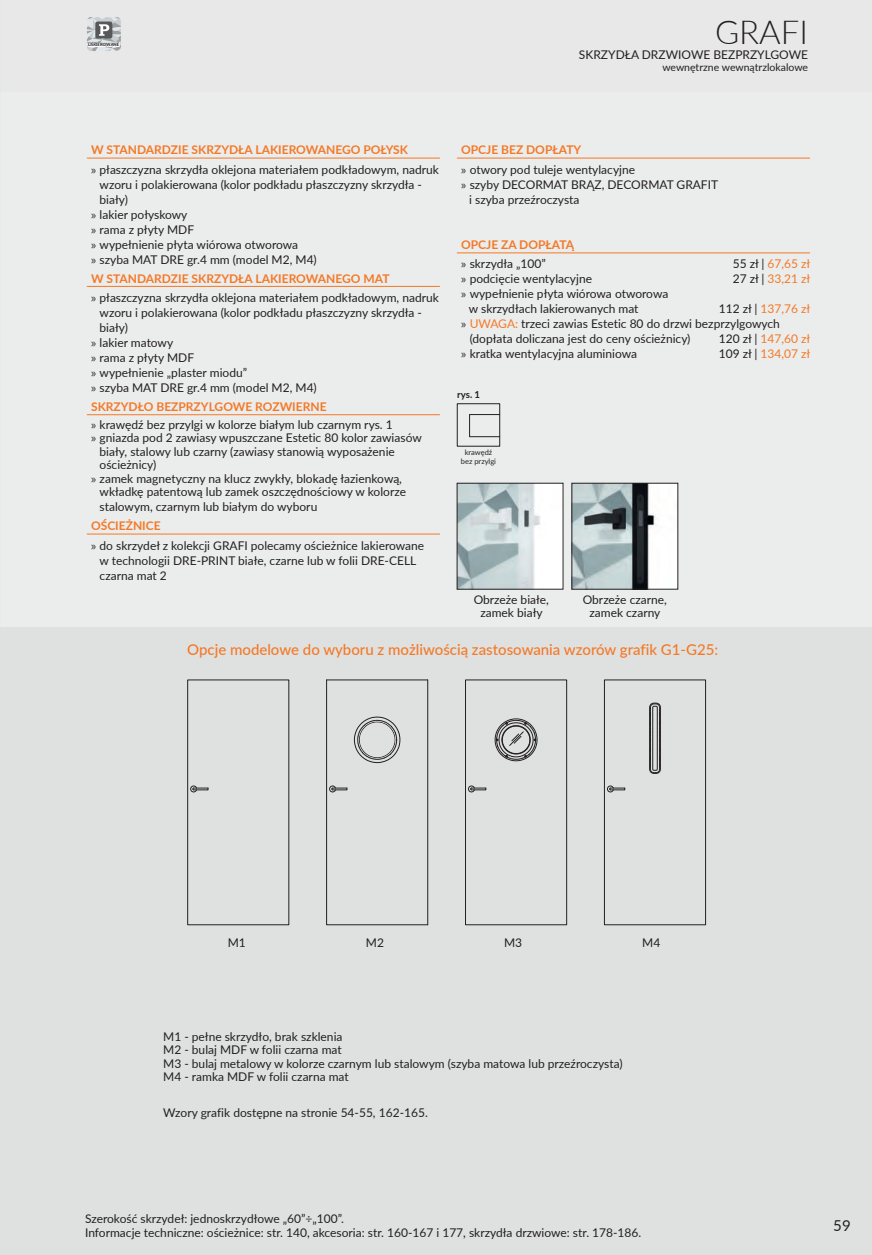
<style>
.page{position:relative;width:872px;height:1255px;background:#fff}
.page>*{position:absolute;margin:0;border:0;box-sizing:border-box;transform-origin:0 0}
.t1{font:300 33px "Lato";color:#231f20}
.t2{font:500 15px "Lato";color:#f47927}
.t3{font:15px "Lato";color:#231f20}
.t4{font:12px/13.5px "Lato";color:#231f20}
.t5{font:12px "Lato";color:#f47927}
.t6{font:700 12px/19.2px "Lato";color:#f47927}
.t7{font:10.5px "Lato";color:#231f20}
.t8{font:700 9.6px "Lato";color:#231f20}
.t9{font:7.5px/9px "Lato";color:#231f20;text-align:center}
.t10{font:800 4.2px "Lato";color:#231f20}
.s1{font-weight:700;color:#f47927}
.s2{font-family:"Myriad Pro"}
.s3{font-family:"Myriad Pro";font-weight:400;color:#231f20}
.s4{font-weight:400;color:#231f20}
.s5{color:#231f20}
.s6{color:#f47927}
</style>
<div class="page">
<div style="left:0;top:0;width:872px;height:1254px;background:#ebecec"></div>
<div style="left:0;top:0;width:872px;height:91px;background:#e8e8e8"></div>
<div style="left:0;top:627px;width:872px;height:496px;background:#dfe1e1"></div>
<div style="left:457px;top:403px;width:43px;height:43px;border:1px solid #231f20"></div>
<hr style="left:469px;top:414px;width:31px;height:1px;background:#231f20">
<hr style="left:469px;top:436px;width:31px;height:1px;background:#231f20">
<svg style="left:469px;top:414px;width:1px;height:22px"></svg>
<div style="left:0;top:1123px;width:872px;height:131px;background:#dfe1e1"></div>
<img style="left:459px;top:485px;width:102px;height:102px">
<img style="left:573px;top:485px;width:103px;height:102px">
<div style="left:571px;top:483px;width:107px;height:106px;border:1px solid #231f20"></div>
<hr style="left:87px;top:158px;width:353px;height:1px;background:#f47927">
<hr style="left:87px;top:286px;width:353px;height:1px;background:#f47927">
<hr style="left:87px;top:414px;width:353px;height:1px;background:#f47927">
<hr style="left:87px;top:533px;width:353px;height:1px;background:#f47927">
<hr style="left:457px;top:158px;width:353px;height:1px;background:#f47927">
<hr style="left:457px;top:252px;width:353px;height:1px;background:#f47927">
<div style="left:187px;top:679px;width:102px;height:246px;border:1px solid #231f20"></div>
<svg style="left:190px;top:785px;width:19px;height:7px"></svg>
<svg style="left:326px;top:679px;width:102px;height:246px"></svg>
<div style="left:465px;top:679px;width:102px;height:246px;border:1px solid #231f20"></div>
<svg style="left:495px;top:718px;width:42px;height:43px"></svg>
<svg style="left:468px;top:785px;width:18px;height:7px"></svg>
<div style="left:604px;top:679px;width:102px;height:246px;border:1px solid #231f20"></div>
<svg style="left:649px;top:702px;width:12px;height:72px"></svg>
<svg style="left:607px;top:785px;width:18px;height:7px"></svg>
<svg style="left:87px;top:17px;width:34px;height:34px"></svg>
<p class="t10" style="left:88px;top:42px;width:33px">LAKIEROWANE</p>
<h1 class="t1" style="left:715px;top:10px;width:95px">GRAFI</h1>
<p class="t4" style="left:579px;top:48px;width:231px">SKRZYDŁA DRZWIOWE BEZPRZYLGOWE</p>
<p class="t7" style="left:662px;top:60px;width:147px">wewnętrzne wewnątrzlokalowe</p>
<p class="t4" style="left:91px;top:140px;width:349px;line-height:19.2px"><span class="s1">W STANDARDZIE SKRZYDŁA LAKIEROWANEGO POŁYSK<br></span><span class="s2">»</span> płaszczyzna skrzydła oklejona materiałem podkładowym, nadruk</p>
<p class="t4" style="left:100px;top:177px;width:324px">wzoru i polakierowana (kolor podkładu płaszczyzny skrzydła -</p>
<p class="t4" style="left:100px;top:192px;width:30px">biały)</p>
<p class="t4" style="left:91px;top:207px;width:98px"><span class="s2">»</span> lakier połyskowy</p>
<p class="t4" style="left:91px;top:222px;width:105px"><span class="s2">»</span> rama z płyty MDF</p>
<p class="t4" style="left:91px;top:237px;width:209px"><span class="s2">»</span> wypełnienie płyta wiórowa otworowa</p>
<p class="t4" style="left:91px;top:252px;width:227px"><span class="s2">»</span> szyba MAT DRE gr.4 mm (model M2, M4)</p>
<p class="t4" style="left:91px;top:268px;width:349px;line-height:19.2px"><span class="s1">W STANDARDZIE SKRZYDŁA LAKIEROWANEGO MAT<br></span><span class="s2">»</span> płaszczyzna skrzydła oklejona materiałem podkładowym, nadruk</p>
<p class="t4" style="left:100px;top:305px;width:324px">wzoru i polakierowana (kolor podkładu płaszczyzny skrzydła -</p>
<p class="t4" style="left:100px;top:320px;width:30px">biały)</p>
<p class="t4" style="left:91px;top:335px;width:84px"><span class="s2">»</span> lakier matowy</p>
<p class="t4" style="left:91px;top:350px;width:105px"><span class="s2">»</span> rama z płyty MDF</p>
<p class="t4" style="left:91px;top:365px;width:158px"><span class="s2">»</span> wypełnienie „plaster miodu”</p>
<p class="t4" style="left:91px;top:380px;width:227px"><span class="s2">»</span> szyba MAT DRE gr.4 mm (model M2, M4)</p>
<p class="t4" style="left:91px;top:397px;width:303px;line-height:17.7px"><span class="s1">SKRZYDŁO BEZPRZYLGOWE ROZWIERNE<br></span><span class="s2">»</span> krawędź bez przylgi w kolorze białym lub czarnym rys. 1</p>
<p class="t4" style="left:91px;top:430px;width:332px"><span class="s2">»</span> gniazda pod 2 zawiasy wpuszczane Estetic 80 kolor zawiasów</p>
<p class="t4" style="left:100px;top:444px;width:297px">biały, stalowy lub czarny (zawiasy stanowią wyposażenie</p>
<p class="t4" style="left:100px;top:457px;width:58px">ościeżnicy)</p>
<p class="t4" style="left:91px;top:471px;width:312px"><span class="s2">»</span> zamek magnetyczny na klucz zwykły, blokadę łazienkową,</p>
<p class="t4" style="left:100px;top:484px;width:308px">wkładkę patentową lub zamek oszczędnościowy w kolorze</p>
<p class="t4" style="left:100px;top:499px;width:219px">stalowym, czarnym lub białym do wyboru</p>
<p class="t4" style="left:91px;top:516px;width:335px;line-height:19.2px"><span class="s1">OŚCIEŻNICE<br></span><span class="s2">»</span> do skrzydeł z kolekcji GRAFI polecamy ościeżnice lakierowane</p>
<p class="t4" style="left:100px;top:552px;width:318px;line-height:15px">w technologii DRE-PRINT białe, czarne lub w folii DRE-CELL czarna mat 2</p>
<p class="t4" style="left:461px;top:140px;width:175px;line-height:19.2px"><span class="s1">OPCJE BEZ DOPŁATY<br></span><span class="s2">»</span> otwory pod tuleje wentylacyjne</p>
<p class="t4" style="left:469px;top:176px;width:250px;line-height:15px;text-indent:-8px"><span class="s2">»</span> szyby DECORMAT BRĄZ, DECORMAT GRAFIT i szyba przeźroczysta</p>
<p class="t6" style="left:461px;top:234px;width:114px">OPCJE ZA DOPŁATĄ <span class="s3">»</span> <span class="s4">skrzydła „100”</span></p>
<p class="t5" style="left:732px;top:255px;width:79px"><span class="s5">55 zł |</span> 67,65 zł</p>
<p class="t4" style="left:461px;top:272px;width:132px"><span class="s2">»</span> podcięcie wentylacyjne</p>
<p class="t5" style="left:732px;top:270px;width:79px"><span class="s5">27 zł |</span> 33,21 zł</p>
<p class="t4" style="left:469px;top:286px;width:201px;line-height:15px;text-indent:-8px"><span class="s2">»</span> wypełnienie płyta wiórowa otworowa w skrzydłach lakierowanych mat</p>
<p class="t5" style="left:719px;top:300px;width:93px"><span class="s5">112 zł |</span> 137,76 zł</p>
<p class="t4" style="left:461px;top:317px;width:320px"><span class="s2">»</span> <span class="s6">UWAGA:</span> trzeci zawias Estetic 80 do drzwi bezprzylgowych</p>
<p class="t4" style="left:469px;top:332px;width:222px">(dopłata doliczana jest do ceny ościeżnicy)</p>
<p class="t5" style="left:719px;top:330px;width:93px"><span class="s5">120 zł |</span> 147,60 zł</p>
<p class="t4" style="left:461px;top:347px;width:177px"><span class="s2">»</span> kratka wentylacyjna aluminiowa</p>
<p class="t5" style="left:719px;top:345px;width:93px"><span class="s5">109 zł |</span> 134,07 zł</p>
<p class="t8" style="left:457px;top:387px;width:24px">rys. 1</p>
<p class="t9" style="left:461px;top:447px;width:37px">krawędź bez przylgi</p>
<p class="t4" style="left:474px;top:592px;width:77px;text-align:center">Obrzeże białe, zamek biały</p>
<p class="t4" style="left:583px;top:592px;width:86px;text-align:center">Obrzeże czarne, zamek czarny</p>
<p class="t2" style="left:187px;top:639px;width:532px">Opcje modelowe do wyboru z możliwością zastosowania wzorów grafik G1-G25:</p>
<p class="t4" style="left:228px;top:935px;width:20px">M1</p>
<p class="t4" style="left:366px;top:935px;width:20px">M2</p>
<p class="t4" style="left:504px;top:935px;width:20px">M3</p>
<p class="t4" style="left:642px;top:935px;width:20px">M4</p>
<p class="t4" style="left:163px;top:1029px;width:461px">M1 - pełne skrzydło, brak szklenia<br>M2 - bulaj MDF w folii czarna mat<br>M3 - bulaj metalowy w kolorze czarnym lub stalowym (szyba matowa lub przeźroczysta)<br>M4 - ramka MDF w folii czarna mat</p>
<p class="t4" style="left:163px;top:1105px;width:266px">Wzory grafik dostępne na stronie 54-55, 162-165.</p>
<p class="t4" style="left:85px;top:1211px;width:558px">Szerokość skrzydeł: jednoskrzydłowe „60”÷„100”.<br>Informacje techniczne: ościeżnice: str. 140, akcesoria: str. 160-167 i 177, skrzydła drzwiowe: str. 178-186.</p>
<p class="t3" style="left:833px;top:1214px;width:19px">59</p>
</div>
